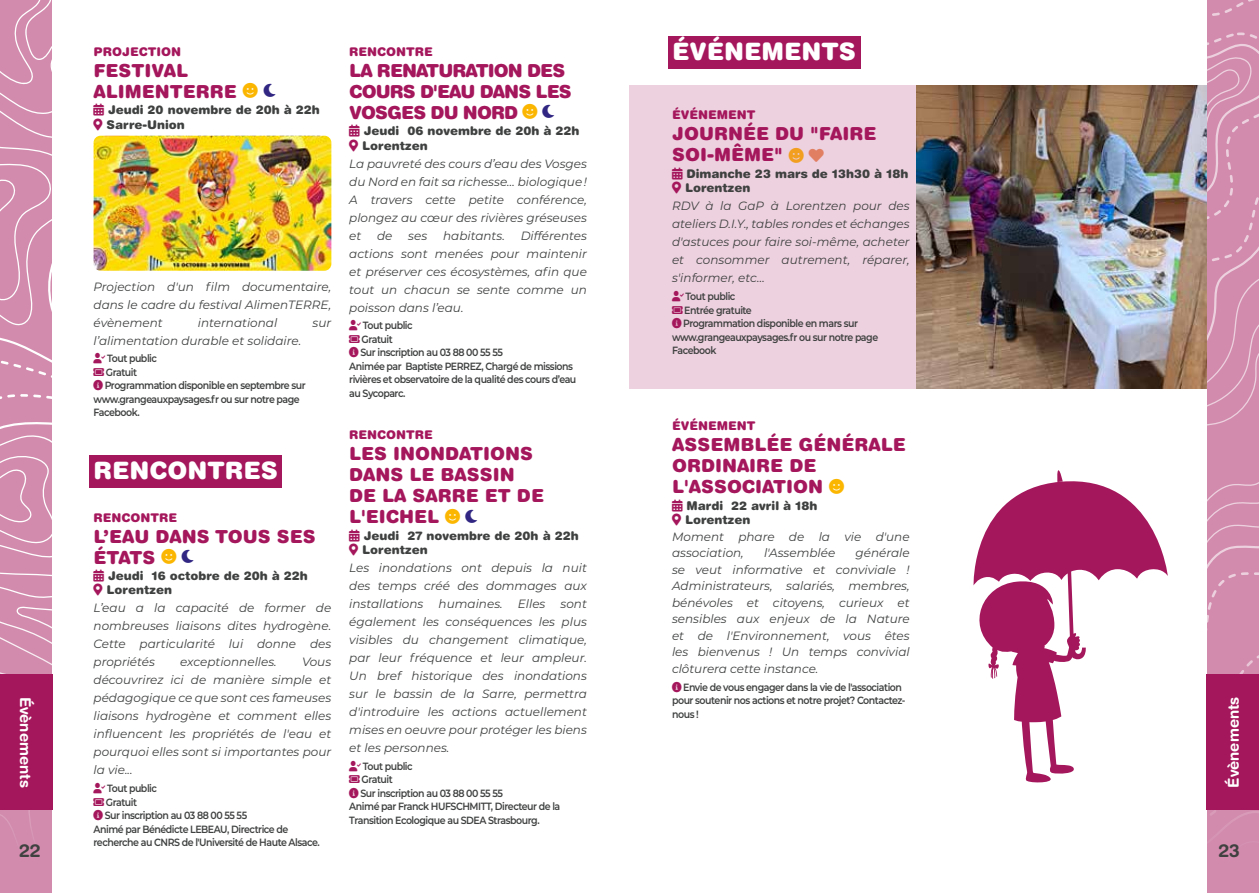
<style>
.page{position:relative;width:1259px;height:893px;background:#fff}
.page>*{position:absolute;margin:0;border:0;box-sizing:border-box;transform-origin:0 0}
.t1{font:900 24px "Helvetica Rounded";color:#fff}
.t2{font:900 18px/21px "Helvetica Rounded";color:#a5175c}
.t3{font:900 18px/21px "Helvetica Rounded";letter-spacing:-.05em;color:#a5175c}
.t4{font:700 18px "Helvetica Rounded";color:#3f4140}
.t5{font:700 15px "Helvetica Rounded";color:#fff}
.t6{font:italic 12px/18px "Montserrat";color:#3f4140;text-align:justify}
.t7{font:900 12px/14.4px "Helvetica Rounded";color:#3f4140}
.t8{font:900 12px "Helvetica Rounded";color:#a5175c}
.t9{font:600 10.5px/13.5px "Montserrat";letter-spacing:-.05em;color:#3f4140;scale:.9 1}
.s1{color:#a5175c}
</style>
<div class="page">
<svg style="left:1205px;top:0;width:54px;height:893px;background:#d491b1"></svg>
<svg style="left:0;top:0;width:53px;height:893px;background:#d593b3"></svg>
<div style="left:1206px;top:674px;width:53px;height:136px;background:#a5175c"></div>
<div style="left:0;top:674px;width:52px;height:136px;background:#a5175c"></div>
<div style="left:629px;top:85px;width:576px;height:303px;background:#edd1df"></div>
<div style="left:89px;top:455px;width:193px;height:33px;background:#a5175c"></div>
<div style="left:668px;top:36px;width:192px;height:32px;background:#a5175c"></div>
<img style="left:916px;top:85px;width:290px;height:303px">
<img style="left:94px;top:136px;width:237px;height:135px">
<svg style="left:1057px;top:470px;width:4px;height:4px"></svg>
<svg style="left:973px;top:474px;width:194px;height:309px"></svg>
<h1 class="t1" style="left:672px;top:36px;width:185px">ÉVÉNEMENTS</h1>
<p class="t8" style="left:94px;top:44px;width:89px">PROJECTION</p>
<h2 class="t2" style="left:94px;top:59px;width:145px">FESTIVAL<br>ALIMENTERRE</h2>
<p class="t7" style="left:107px;top:102px;width:215px;text-indent:-13px"><span class="s1">▲</span> Jeudi 20 novembre de 20h à 22h<br>Sarre-Union</p>
<p class="t8" style="left:349px;top:44px;width:85px">RENCONTRE</p>
<h2 class="t3" style="left:349px;top:59px;width:224px">LA RENATURATION DES<br>COURS D'EAU DANS LES<br>VOSGES DU NORD</h2>
<p class="t7" style="left:362px;top:123px;width:219px;text-indent:-13px"><span class="s1">▲</span> Jeudi 06 novembre de 20h à 22h<br>Lorentzen</p>
<p class="t6" style="left:349px;top:154px;width:239px">La pauvreté des cours d’eau des Vosges du Nord en fait sa richesse… biologique !<br>A travers cette petite conférence, plongez au cœur des rivières gréseuses et</p>
<p class="t8" style="left:672px;top:107px;width:85px">ÉVÉNEMENT</p>
<h2 class="t2" style="left:672px;top:123px;width:206px">JOURNÉE DU "FAIRE<br>SOI-MÊME"</h2>
<p class="t7" style="left:685px;top:166px;width:225px;text-indent:-13px"><span class="s1">▲</span> Dimanche 23 mars de 13h30 à 18h<br>Lorentzen</p>
<p class="t6" style="left:672px;top:197px;width:239px">RDV à la GaP à Lorentzen pour des ateliers D.I.Y., tables rondes et échanges d'astuces pour faire soi-même, acheter et consommer autrement, réparer, s'informer, etc…</p>
<p class="t9" style="left:672px;top:289px;width:72px"><span class="s1">◆▲</span> Tout public</p>
<p class="t9" style="left:684px;top:303px;width:77px">Entrée gratuite</p>
<p class="t9" style="left:683px;top:316px;width:196px">Programmation disponible en mars sur</p>
<p class="t9" style="left:672px;top:330px;width:231px">www.grangeauxpaysages.fr ou sur notre page</p>
<p class="t9" style="left:672px;top:343px;width:51px">Facebook</p>
<p class="t6" style="left:349px;top:226px;width:239px;text-indent:171px">Différentes actions sont menées pour maintenir et préserver ces écosystèmes, afin que tout un chacun se sente comme un poisson dans l’eau.</p>
<p class="t9" style="left:349px;top:318px;width:72px"><span class="s1">◆▲</span> Tout public</p>
<p class="t9" style="left:361px;top:332px;width:36px">Gratuit</p>
<p class="t9" style="left:360px;top:345px;width:160px">Sur inscription au 03 88 00 55 55</p>
<p class="t9" style="left:349px;top:359px;width:250px">Animée par Baptiste PERREZ, Chargé de missions</p>
<p class="t9" style="left:349px;top:372px;width:254px">rivières et observatoire de la qualité des cours d’eau</p>
<p class="t9" style="left:349px;top:386px;width:64px">au Sycoparc.</p>
<p class="t8" style="left:349px;top:427px;width:85px">RENCONTRE</p>
<h2 class="t2" style="left:349px;top:443px;width:196px">LES INONDATIONS<br>DANS LE BASSIN<br>DE LA SARRE ET DE<br>L'EICHEL</h2>
<p class="t7" style="left:362px;top:528px;width:218px;text-indent:-13px"><span class="s1">▲</span> Jeudi 27 novembre de 20h à 22h<br>Lorentzen</p>
<p class="t6" style="left:349px;top:558px;width:239px">Les inondations ont depuis la nuit des temps créé des dommages aux installations</p>
<p class="t6" style="left:377px;top:226px;width:17px">de</p>
<p class="t6" style="left:408px;top:226px;width:20px">ses</p>
<p class="t6" style="left:443px;top:226px;width:63px">habitants.</p>
<p class="t6" style="left:94px;top:277px;width:239px">Projection d'un film documentaire, dans le cadre du festival AlimenTERRE, évènement</p>
<p class="t6" style="left:198px;top:313px;width:81px">international</p>
<p class="t6" style="left:312px;top:313px;width:20px">sur</p>
<p class="t6" style="left:94px;top:331px;width:209px">l’alimentation durable et solidaire.</p>
<p class="t9" style="left:94px;top:351px;width:72px"><span class="s1">◆▲</span> Tout public</p>
<p class="t9" style="left:106px;top:365px;width:36px">Gratuit</p>
<p class="t9" style="left:105px;top:378px;width:225px">Programmation disponible en septembre sur</p>
<p class="t9" style="left:94px;top:392px;width:231px">www.grangeauxpaysages.fr ou sur notre page</p>
<p class="t9" style="left:94px;top:405px;width:53px">Facebook.</p>
<p class="t8" style="left:672px;top:418px;width:85px">ÉVÉNEMENT</p>
<h2 class="t2" style="left:672px;top:434px;width:235px">ASSEMBLÉE GÉNÉRALE<br>ORDINAIRE DE<br>L'ASSOCIATION</h2>
<p class="t7" style="left:685px;top:498px;width:134px;text-indent:-13px"><span class="s1">▲</span> Mardi 22 avril à 18h<br>Lorentzen</p>
<p class="t6" style="left:672px;top:528px;width:239px;line-height:16.5px">Moment phare de la vie d'une association,</p>
<h1 class="t1" style="left:94px;top:455px;width:186px">RENCONTRES</h1>
<p class="t8" style="left:94px;top:509px;width:85px">RENCONTRE</p>
<h2 class="t2" style="left:94px;top:525px;width:224px">L’EAU DANS TOUS SES<br>ÉTATS</h2>
<p class="t7" style="left:107px;top:568px;width:203px;text-indent:-13px"><span class="s1">▲</span> Jeudi 16 octobre de 20h à 22h<br>Lorentzen</p>
<p class="t6" style="left:94px;top:599px;width:239px">L’eau a la capacité de former de nombreuses liaisons dites hydrogène.<br>Cette particularité lui donne des propriétés</p>
<p class="t6" style="left:672px;top:544px;width:239px;line-height:16.5px;text-indent:183px">générale se veut informative et conviviale !<br>Administrateurs, salariés, membres, bénévoles et citoyens, curieux et sensibles aux enjeux de la Nature et de l'Environnement, vous êtes les bienvenus ! Un temps convivial clôturera cette instance.</p>
<p class="t9" style="left:672px;top:680px;width:261px;text-indent:11px">Envie de vous engager dans la vie de l'association pour soutenir nos actions et notre projet? Contactez&shy;nous !</p>
<p class="t6" style="left:764px;top:544px;width:73px">l'Assemblée</p>
<p class="t6" style="left:438px;top:594px;width:66px">humaines.</p>
<p class="t6" style="left:518px;top:594px;width:29px">Elles</p>
<p class="t6" style="left:349px;top:594px;width:239px;text-indent:211px">sont également les conséquences les plus visibles du changement climatique, par leur fréquence et leur ampleur.<br>Un bref historique des inondations sur le bassin de la Sarre, permettra d'introduire les actions actuellement mises en oeuvre pour protéger les biens et les personnes.</p>
<p class="t9" style="left:349px;top:759px;width:72px"><span class="s1">◆▲</span> Tout public</p>
<p class="t9" style="left:361px;top:772px;width:36px">Gratuit</p>
<p class="t9" style="left:360px;top:786px;width:160px">Sur inscription au 03 88 00 55 55</p>
<p class="t9" style="left:349px;top:799px;width:236px">Animé par Franck HUFSCHMITT, Directeur de la</p>
<p class="t9" style="left:349px;top:813px;width:213px">Transition Ecologique au SDEA Strasbourg.</p>
<p class="t6" style="left:180px;top:653px;width:98px">exceptionnelles.</p>
<p class="t6" style="left:94px;top:653px;width:239px;text-indent:208px">Vous découvrirez ici de manière simple et pédagogique ce que sont ces fameuses liaisons hydrogène et comment elles influencent les propriétés de l'eau et pourquoi elles sont si importantes pour la vie...</p>
<p class="t9" style="left:94px;top:781px;width:72px"><span class="s1">◆▲</span> Tout public</p>
<p class="t9" style="left:106px;top:795px;width:36px">Gratuit</p>
<p class="t9" style="left:105px;top:808px;width:160px">Sur inscription au 03 88 00 55 55</p>
<p class="t9" style="left:94px;top:822px;width:218px">Animé par Bénédicte LEBEAU, Directrice de</p>
<p class="t9" style="left:94px;top:835px;width:253px">recherche au CNRS de l'Université de Haute Alsace.</p>
<p class="t5" style="left:1224px;top:788px;width:93px;rotate:-90deg">Évènements</p>
<p class="t5" style="left:35px;top:696px;width:93px;rotate:90deg">Évènements</p>
<h2 class="t4" style="left:19px;top:840px;width:23px">22</h2>
<h2 class="t4" style="left:1218px;top:840px;width:23px">23</h2>
</div>
